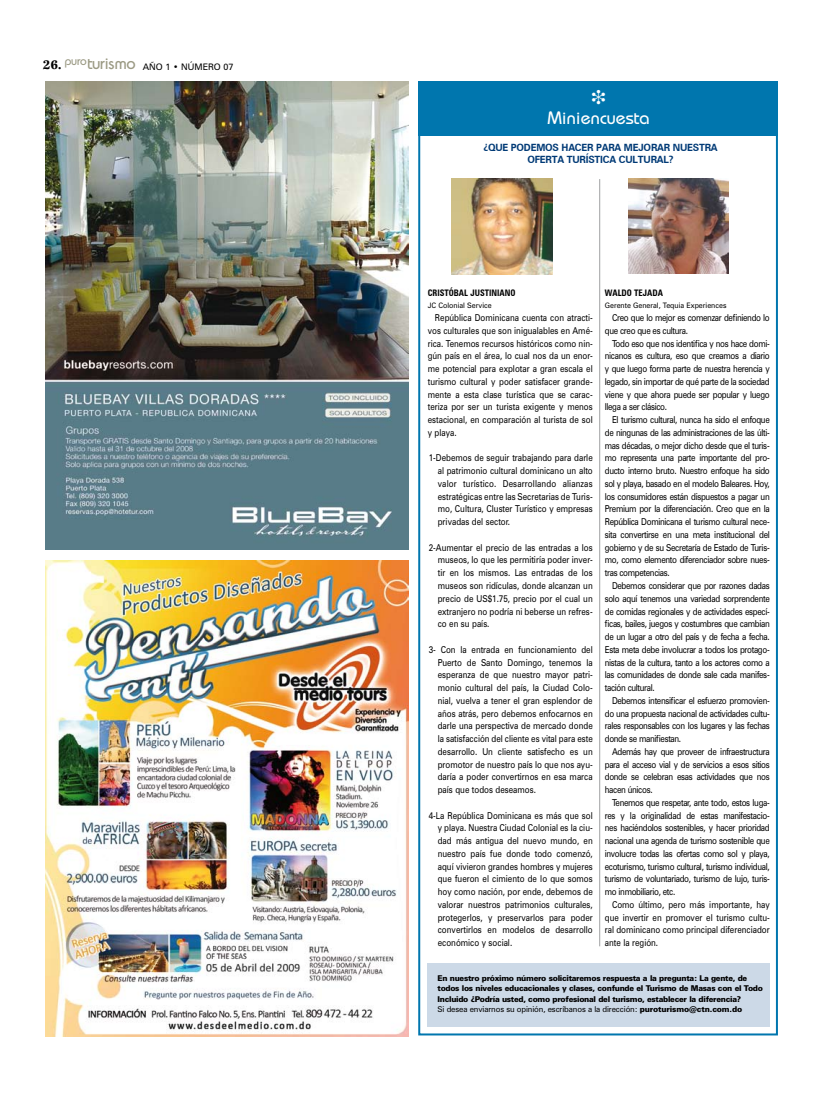
<style>
.page{position:relative;width:823px;height:1106px;background:#fff}
.page>*{position:absolute;margin:0;border:0;box-sizing:border-box;transform-origin:0 0}
.t1{font:500 18px "Bordeaux";color:#fff}
.t2{font:700 10px/12px "Zurich BT";letter-spacing:-.02em;color:#003a76}
.t3{font:9.5px/12.7px "Zurich BT";letter-spacing:-.04em;color:#000;text-align:justify;scale:.85 1}
.t4{font:700 condensed 9px "Zurich BT";color:#000;scale:.95 1}
.t5{font:9px "Zurich BT";color:#000}
.t6{font:900 8px/10.5px "Zurich BT";letter-spacing:-.035em;color:#000}
.t7{font:7.5px "Zurich BT";color:#000;scale:.95 1}
.s1{font-family:"Esprit";font-weight:700;font-size:13px}
.s2{font-family:"Bordeaux";font-weight:500;font-size:16.6px;color:#9b9a84}
.s3{font-family:"Futura";font-size:16.6px;color:#9b9a84}
.s4{font-weight:400}
</style>
<div class="page">
<img style="left:45px;top:82px;width:363px;height:468px">
<img style="left:45px;top:561px;width:363px;height:475px">
<div style="left:418px;top:128px;width:359px;height:907px;background:#fff;border:2px solid #0076ae"></div>
<div style="left:427px;top:963px;width:342px;height:63px;background:#ccd9e7"></div>
<div style="left:418px;top:82px;width:359px;height:54px;background:#0076ae"></div>
<img style="left:628px;top:179px;width:100px;height:95px">
<img style="left:451px;top:179px;width:101px;height:95px">
<hr style="left:598px;top:179px;width:2px;height:767px;background:#a0a2a3">
<p class="t5" style="left:43px;top:61px;width:192px"><span class="s1">26.</span> <sup>puro</sup><span class="s2">turi</span><span class="s3">s</span><span class="s2">mo</span> Año 1 • Número 07</p>
<h1 class="t1" style="left:547px;top:107px;width:103px">Miniencuesta</h1>
<p class="t2" style="left:483px;top:142px;width:86px">¿QUE PODEMOS HAC</p>
<p class="t2" style="left:527px;top:142px;width:190px;text-indent:54px">ER PARA MEJ ORAR N UESTRA<br>OFERTA TURÍSTICA CULTURAL?</p>
<p class="t4" style="left:427px;top:287px;width:94px">CRISTÓBAL JUSTINIANO</p>
<p class="t7" style="left:427px;top:301px;width:69px">JC Colonial Service</p>
<p class="t3" style="left:427px;top:311px;width:195px;text-indent:7px">República Dominicana cuenta con atracti&shy;vos culturales que son inigualables en Amé&shy;rica. Tenemos recursos históricos como nin&shy;gún país en el área, lo cual nos da un enor&shy;me potencial para explotar a gran escala el turismo cultural y poder satisfacer grande&shy;mente a esta clase turística que se carac&shy;teriza por ser un turista exigente y menos estacional, en comparación al turista de sol y playa.</p>
<p class="t3" style="left:437px;top:451px;width:184px;text-indent:-9px">1-Debemos de seguir trabajando para darle al patrimonio cultural dominicano un alto valor turístico. Desarrollando alianzas estratégicas entre las Secretarias de Turis&shy;mo, Cultura, Cluster Turístico y empresas privadas del sector.</p>
<p class="t3" style="left:437px;top:541px;width:184px;text-indent:-9px">2-Aumentar el precio de las entradas a los museos, lo que les permitiría poder inver&shy;tir en los mismos. Las entradas de los museos son ridículas, donde alcanzan un precio de US$1.75, precio por el cual un extranjero no podría ni beberse un refres&shy;co en su país.</p>
<p class="t3" style="left:437px;top:643px;width:184px;text-indent:-9px">3- Con la entrada en funcionamiento del Puerto de Santo Domingo, tenemos la esperanza de que nuestro mayor patri&shy;monio cultural del país, la Ciudad Colo&shy;nial, vuelva a tener el gran esplendor de años atrás, pero debemos enfocarnos en darle una perspectiva de mercado donde la satisfacción del cliente es vital para este desarrollo. Un cliente satisfecho es un promotor de nuestro país lo que nos ayu&shy;daría a poder convertirnos en esa marca país que todos deseamos.</p>
<p class="t3" style="left:437px;top:808px;width:184px;text-indent:-9px">4-La República Dominicana es más que sol y playa. Nuestra Ciudad Colonial es la ciu&shy;dad más antigua del nuevo mundo, en nuestro país fue donde todo comenzó, aquí vivieron grandes hombres y mujeres que fueron el cimiento de lo que somos hoy como nación, por ende, debemos de valorar nuestros patrimonios culturales, protegerlos, y preservarlos para poder convertirlos en modelos de desarrollo económico y social.</p>
<p class="t4" style="left:604px;top:287px;width:63px">WALDO TEJADA</p>
<p class="t7" style="left:604px;top:301px;width:130px">Gerente General, Tequia Experiences</p>
<p class="t3" style="left:604px;top:311px;width:195px;text-indent:7px">Creo que lo mejor es comenzar definiendo lo que creo que es cultura.</p>
<p class="t3" style="left:604px;top:337px;width:195px;text-indent:7px">Todo eso que nos identifica y nos hace domi&shy;nicanos es cultura, eso que creamos a diario y que luego forma parte de nuestra herencia y legado, sin importar de qué parte de la sociedad viene y que ahora puede ser popular y luego llega a ser clásico.</p>
<p class="t3" style="left:604px;top:413px;width:195px;text-indent:7px">El turismo cultural, nunca ha sido el enfoque de ningunas de las administraciones de las últi&shy;mas décadas, o mejor dicho desde que el turis&shy;mo representa una parte importante del pro&shy;ducto interno bruto. Nuestro enfoque ha sido sol y playa, basado en el modelo Baleares. Hoy, los consumidores están dispuestos a pagar un Premium por la diferenciación. Creo que en la República Dominicana el turismo cultural nece&shy;sita convertirse en una meta institucional del gobierno y de su Secretaría de Estado de Turis&shy;mo, como elemento diferenciador sobre nues&shy;tras competencias.</p>
<p class="t3" style="left:604px;top:579px;width:195px;text-indent:7px">Debemos considerar que por razones dadas solo aquí tenemos una variedad sorprendente de comidas regionales y de actividades especí&shy;ficas, bailes, juegos y costumbres que cambian de un lugar a otro del país y de fecha a fecha.<br>Esta meta debe involucrar a todos los protago&shy;nistas de la cultura, tanto a los actores como a las comunidades de donde sale cada manifes&shy;tación cultural.</p>
<p class="t3" style="left:604px;top:694px;width:195px;text-indent:7px">Debemos intensificar el esfuerzo promovien&shy;do una propuesta nacional de actividades cultu&shy;rales responsables con los lugares y las fechas donde se manifiestan.</p>
<p class="t3" style="left:604px;top:745px;width:195px;text-indent:7px">Además hay que proveer de infraestructura para el acceso vial y de servicios a esos sitios donde se celebran esas actividades que nos hacen únicos.</p>
<p class="t3" style="left:604px;top:796px;width:195px;text-indent:7px">Tenemos que respetar, ante todo, estos luga&shy;res y la originalidad de estas manifestacio&shy;nes haciéndolos sostenibles, y hacer prioridad nacional una agenda de turismo sostenible que involucre todas las ofertas como sol y playa, ecoturismo, turismo cultural, turismo individual, turismo de voluntariado, turismo de lujo, turis&shy;mo inmobiliario, etc.</p>
<p class="t3" style="left:604px;top:898px;width:195px;text-indent:7px">Como último, pero más importante, hay que invertir en promover el turismo cultu&shy;ral dominicano como principal diferenciador ante la región.</p>
<p class="t6" style="left:437px;top:972px;width:327px">En nuestro próximo número solicitaremos respuesta a la pregunta: La gente, de todos los niveles educacionales y clases, confunde el Turismo de Masas con el Todo Incluido ¿Podría usted, como profesional del turismo, establecer la diferencia?<br><span class="s4">Si desea enviarnos su opinión, escríbanos a la dirección:</span> puroturismo@ctn.com.do</p>
</div>
